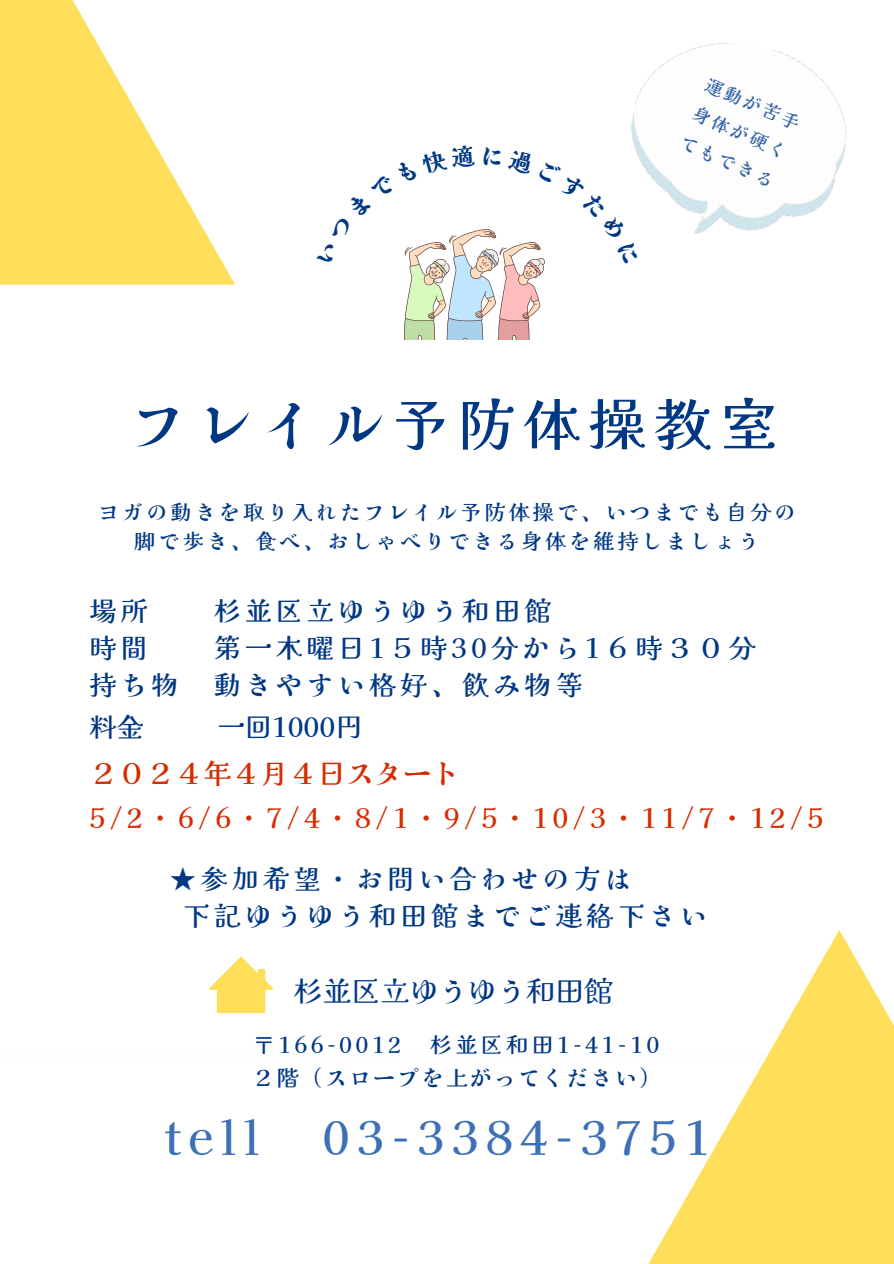
<style>
.page{position:relative;width:894px;height:1264px;background:#fff}
.page>*{position:absolute;margin:0;border:0;box-sizing:border-box;transform-origin:0 0}
.t1{font:500 57px "Kaisei Tokumin";letter-spacing:.15em;color:#003884}
.t2{font:500 46.5px "Kaisei Tokumin";letter-spacing:.15em;color:#3d70b6}
.t3{font:29.1px "Kaisei Tokumin";color:#003884}
.t4{font:500 28.5px "Kaisei Tokumin";color:#d62c00}
.t5{font:500 27px/37.2px "Kaisei Tokumin";letter-spacing:.15em;color:#003884}
.t6{font:500 27px "Kaisei Tokumin";color:#d62c00}
.t7{font:500 27px "Kaisei Tokumin";color:#003884}
.t8{font:500 22.05px/32.7px "Kaisei Tokumin";letter-spacing:.095em;color:#003884;text-align:right}
.t9{font:500 21px/29.2px "Kaisei Tokumin";letter-spacing:.15em;color:#003884;text-align:center}
.t10{font:500 18px "Kaisei Tokumin";color:#3364a6}
</style>
<div class="page">
<img style="left:631px;top:42px;width:216px;height:192px">
<hr style="left:0;top:1058px;width:893px;height:1px;background:#f9fbff">
<hr style="left:0;top:1053px;width:893px;height:1px;background:#f9fbff">
<img style="left:404px;top:230px;width:140px;height:110px">
<svg style="left:209px;top:956px;width:64px;height:57px"></svg>
<svg style="left:0;top:0;width:235px;height:284px;fill:#ffde59"></svg>
<svg style="left:649px;top:930px;width:244px;height:333px;fill:#ffde59"></svg>
<svg style="left:404px;top:230px;width:71px;height:35px"></svg>
<svg style="left:507px;top:149px;width:133px;height:116px"></svg>
<p class="t10" style="left:712px;top:70px;width:102px;rotate:24deg">運動が苦手</p>
<p class="t10" style="left:686px;top:128px;width:102px;rotate:24deg">てもできる</p>
<p class="t10" style="left:699px;top:99px;width:102px;rotate:24deg">身体が硬く</p>
<h1 class="t1" style="left:130px;top:379px;width:648px">フレイル予防体操教室</h1>
<p class="t9" style="left:98px;top:496px;width:698px">ヨガの動きを取り入れたフレイル予防体操で、いつまでも自分の脚で歩き、食べ、おしゃべりできる身体を維持しましょう</p>
<p class="t5" style="left:89px;top:590px;width:60px">場所</p>
<p class="t5" style="left:213px;top:590px;width:339px">杉並区立ゆうゆう和田館</p>
<p class="t5" style="left:89px;top:627px;width:60px">時間</p>
<p class="t5" style="left:213px;top:627px;width:543px">第一木曜日1５時30分から1６時３０分</p>
<p class="t5" style="left:89px;top:664px;width:91px">持ち物</p>
<p class="t5" style="left:213px;top:664px;width:370px">動きやすい格好、飲み物等</p>
<p class="t5" style="left:89px;top:706px;width:55px">料金</p>
<p class="t7" style="left:218px;top:705px;width:146px">一回1000円</p>
<p class="t4" style="left:89px;top:751px;width:372px">２０２４年４月４日スタート</p>
<p class="t6" style="left:89px;top:796px;width:735px">5/2・6/6・7/4・8/1・9/5・10/3・11/7・12/5</p>
<p class="t5" style="left:183px;top:858px;width:525px;text-indent:-13px">★参加希望・お問い合わせの方は<br>下記ゆうゆう和田館までご連絡下さい</p>
<p class="t3" style="left:293px;top:967px;width:321px">杉並区立ゆうゆう和田館</p>
<p class="t8" style="left:252px;top:1027px;width:409px">杉並区和田1‐41‐10<br>２階（スロープを上がってください）</p>
<p class="t8" style="left:253px;top:1027px;width:150px">〒166-0012</p>
<h2 class="t2" style="left:164px;top:1101px;width:97px">tell</h2>
<h2 class="t2" style="left:322px;top:1101px;width:390px">03-3384-3751</h2>
</div>
